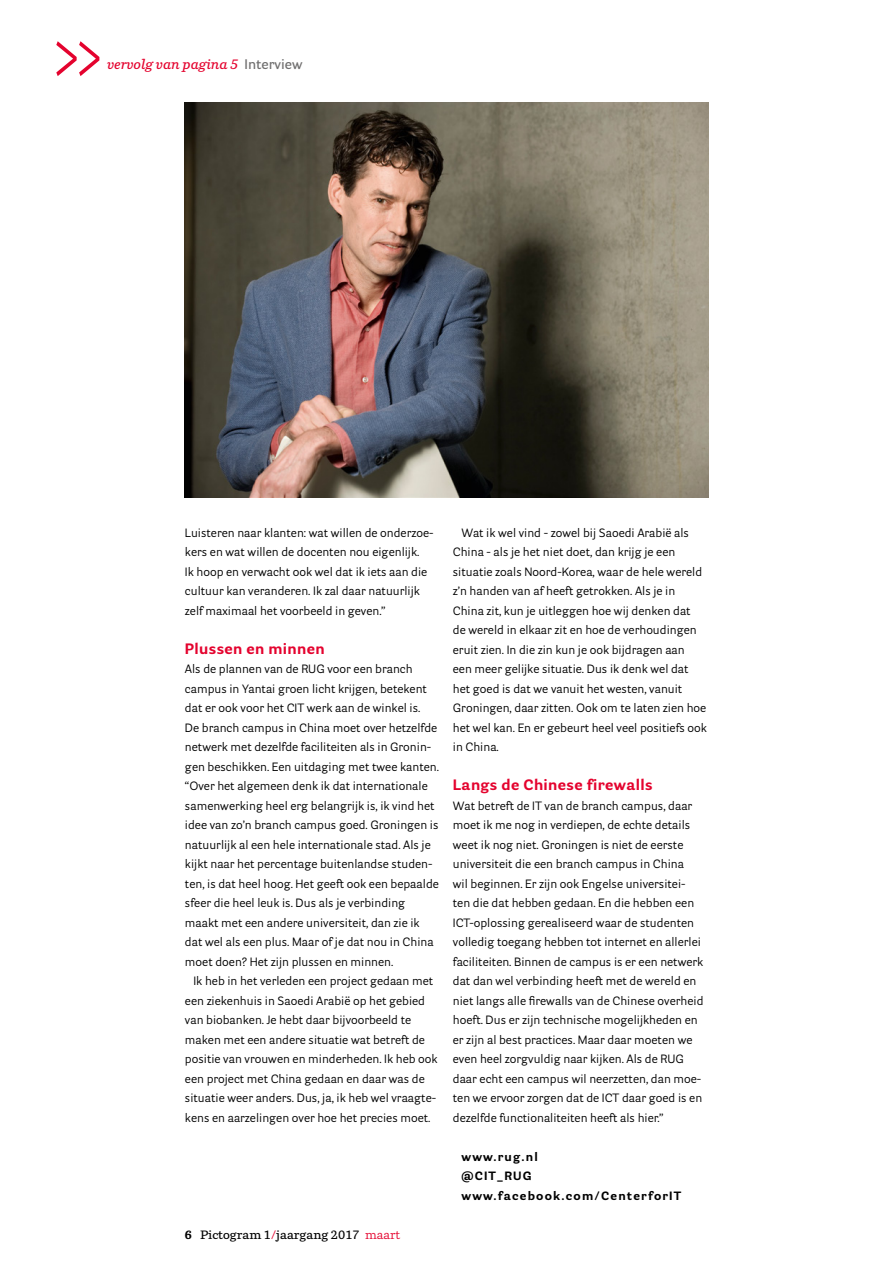
<style>
.page{position:relative;width:893px;height:1263px;background:#fff}
.page>*{position:absolute;margin:0;border:0;box-sizing:border-box;transform-origin:0 0}
.t1{font:72px "Parry";color:#e4032e;scale:.7 1}
.t2{font:700 15px "Parry Grotesque";letter-spacing:.025em;color:#e4032e}
.t3{font:italic 600 13.5px "Parry";color:#e4032e}
.t4{font:12px/19.5px "Parry Grotesque";color:#000}
.t5{font:700 12px/19.5px "Parry Grotesque";letter-spacing:.1em;color:#000}
.t6{font:600 12px "Parry";color:#000}
.s1{font-family:"Parry Grotesque";font-style:normal;color:#706f6f}
.s2{font-weight:700}
.s3{color:#e4032e}
.s4{font-weight:400;color:#e4032e}
</style>
<div class="page">
<img style="left:185px;top:102px;width:523px;height:396px">
<h1 class="t1" style="left:51px;top:14px;width:77px">&gt;&gt;</h1>
<p class="t3" style="left:107px;top:56px;width:197px">vervolg van pagina 5 <span class="s1">Interview</span></p>
<p class="t4" style="left:185px;top:523px;width:250px">Luisteren naar klanten: wat willen de onderzoe&shy;kers en wat willen de docenten nou eigenlijk.<br>Ik hoop en verwacht ook wel dat ik iets aan die cultuur kan veranderen. Ik zal daar natuurlijk zelf maximaal het voorbeeld in geven.”</p>
<p class="t2" style="left:185px;top:639px;width:141px">Plussen en minnen</p>
<p class="t4" style="left:185px;top:659px;width:255px">Als de plannen van de RUG voor een branch campus in Yantai groen licht krijgen, betekent dat er ook voor het CIT werk aan de winkel is.<br>De branch campus in China moet over hetzelfde netwerk met dezelfde faciliteiten als in Gronin&shy;gen beschikken. Een uitdaging met twee kanten. “Over het algemeen denk ik dat internationale samenwerking heel erg belangrijk is, ik vind het idee van zo’n branch campus goed. Groningen is natuurlijk al een hele internationale stad. Als je kijkt naar het percentage buitenlandse studen&shy;ten, is dat heel hoog. Het geeft ook een bepaalde sfeer die heel leuk is. Dus als je verbinding maakt met een andere universiteit, dan zie ik dat wel als een plus. Maar of je dat nou in China moet doen? Het zijn plussen en minnen.</p>
<p class="t4" style="left:185px;top:971px;width:254px;text-indent:9px">Ik heb in het verleden een project gedaan met een ziekenhuis in Saoedi Arabië op het gebied van biobanken. Je hebt daar bijvoorbeeld te maken met een andere situatie wat betreft de positie van vrouwen en minderheden. Ik heb ook een project met China gedaan en daar was de situatie weer anders. Dus, ja, ik heb wel vraagte&shy;kens en aarzelingen over hoe het precies moet.</p>
<p class="t6" style="left:185px;top:1227px;width:217px"><span class="s2">6</span> Pictogram 1<span class="s3">/</span>jaargang 2017 <span class="s4">maart</span></p>
<p class="t4" style="left:453px;top:523px;width:256px;text-indent:9px">Wat ik wel vind - zowel bij Saoedi Arabië als China - als je het niet doet, dan krijg je een situatie zoals Noord-Korea, waar de hele wereld z’n handen van af heeft getrokken. Als je in China zit, kun je uitleggen hoe wij denken dat<br>de wereld in elkaar zit en hoe de verhoudingen eruit zien. In die zin kun je ook bijdragen aan<br>een meer gelijke situatie. Dus ik denk wel dat het goed is dat we vanuit het westen, vanuit Groningen, daar zitten. Ook om te laten zien hoe het wel kan. En er gebeurt heel veel positiefs ook in China.</p>
<p class="t2" style="left:453px;top:775px;width:201px">Langs de Chinese firewalls</p>
<p class="t4" style="left:453px;top:795px;width:252px">Wat betreft de IT van de branch campus, daar moet ik me nog in verdiepen, de echte details weet ik nog niet. Groningen is niet de eerste universiteit die een branch campus in China<br>wil beginnen. Er zijn ook Engelse universitei&shy;ten die dat hebben gedaan. En die hebben een ICT-oplossing gerealiseerd waar de studenten volledig toegang hebben tot internet en allerlei faciliteiten. Binnen de campus is er een netwerk dat dan wel verbinding heeft met de wereld en niet langs alle firewalls van de Chinese overheid hoeft. Dus er zijn technische mogelijkheden en er zijn al best practices. Maar daar moeten we even heel zorgvuldig naar kijken. Als de RUG daar echt een campus wil neerzetten, dan moe&shy;ten we ervoor zorgen dat de ICT daar goed is en dezelfde functionaliteiten heeft als hier.”</p>
<p class="t5" style="left:461px;top:1146px;width:221px">www.rug.nl<br>@CIT_RUG www.facebook.com/CenterforIT</p>
</div>
